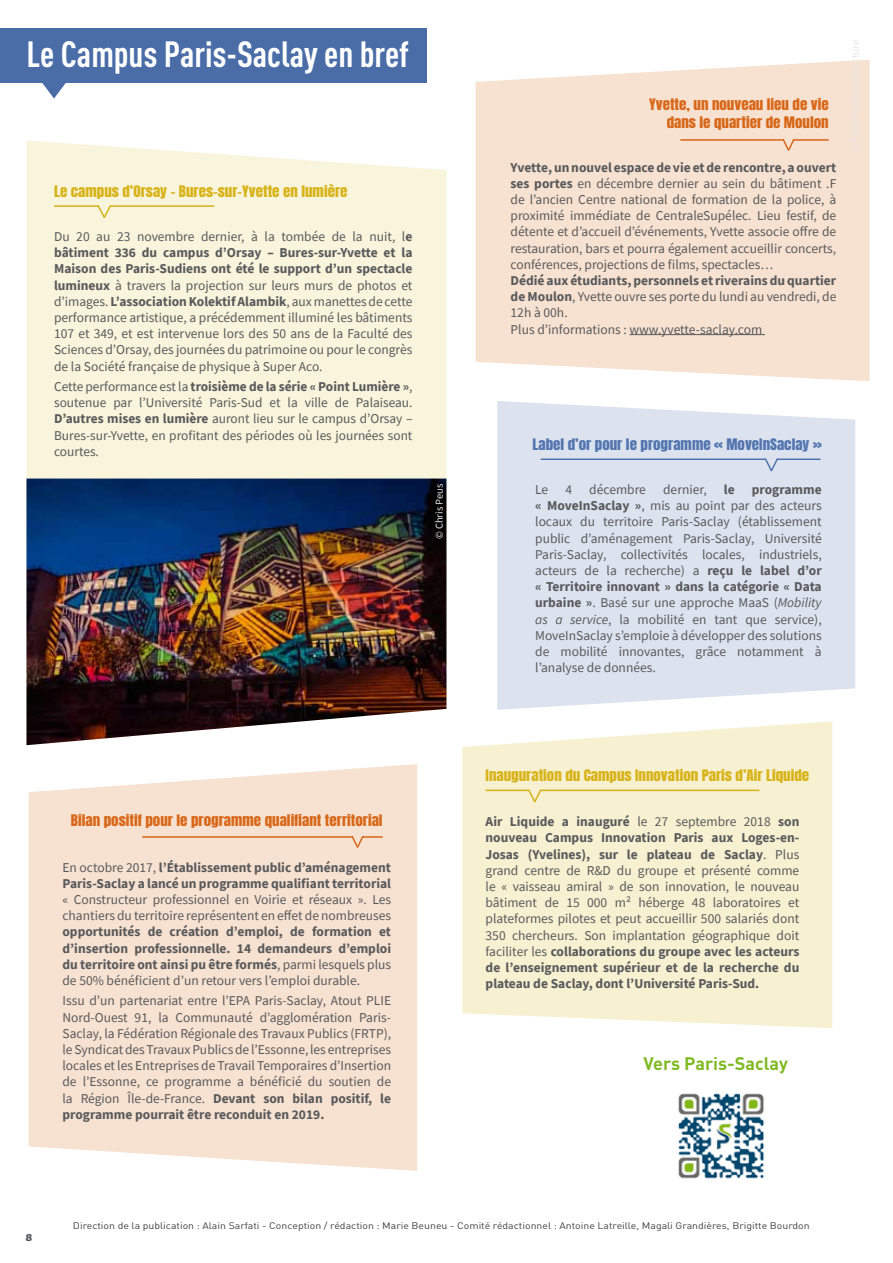
<style>
.page{position:relative;width:893px;height:1263px;background:#fff}
.page>*{position:absolute;margin:0;border:0;box-sizing:border-box;transform-origin:0 0}
.t1{font:700 condensed 36px "DINOT";color:#fff}
.t2{font:700 18px "DINOT";color:#7fba23}
.t3{font:13.5px/16.2px "Source Sans Pro";color:#58595b;text-align:justify}
.t4{font:700 13.5px/16.2px "Source Sans Pro";color:#58595b}
.t5{font:13.5px/18px "Anton";color:#d86717;text-align:right;scale:1.11 1}
.t6{font:13.5px "Anton";color:#d8b317;scale:1.11 1}
.t7{font:13.5px "Anton";color:#5275b0;scale:1.11 1}
.t8{font:10.5px "Source Sans Pro";color:#e2e3e4}
.t9{font:700 10.5px "Eras ITC";color:#58595b}
.t10{font:9.45px "DINOT";color:#414042;scale:1.11 1}
.s1{font-weight:700}
.s2{font-weight:400}
.s3{font-style:italic}
</style>
<div class="page">
<div style="left:476px;top:60px;width:394px;height:321px;background:#f7e1d1"></div>
<hr style="left:630px;top:334px;width:135px;height:1px;background:#58595b">
<svg style="left:497px;top:401px;width:358px;height:309px;fill:#dce3ef"></svg>
<div style="left:29px;top:764px;width:388px;height:407px;background:#f7e1d1"></div>
<img style="left:678px;top:1093px;width:87px;height:86px">
<div style="left:26px;top:140px;width:420px;height:339px;background:#f9f4dc"></div>
<img style="left:26px;top:479px;width:420px;height:266px">
<div style="left:0;top:29px;width:426px;height:54px;background:#4a6da8"></div>
<svg style="left:462px;top:721px;width:370px;height:307px;fill:#f7f0d1"></svg>
<hr style="left:541px;top:790px;width:218px;height:1px;background:#d8b317">
<svg style="left:526px;top:787px;width:17px;height:17px"></svg>
<hr style="left:486px;top:790px;width:43px;height:1px;background:#d8b317">
<hr style="left:110px;top:205px;width:104px;height:2px;background:#d8b317">
<svg style="left:96px;top:203px;width:17px;height:17px"></svg>
<hr style="left:54px;top:205px;width:44px;height:2px;background:#d8b317">
<hr style="left:541px;top:458px;width:224px;height:2px;background:#5275b0">
<svg style="left:763px;top:456px;width:17px;height:17px"></svg>
<hr style="left:777px;top:458px;width:43px;height:2px;background:#5275b0">
<svg style="left:42px;top:83px;width:24px;height:16px"></svg>
<hr style="left:680px;top:139px;width:103px;height:2px;background:#d86717">
<svg style="left:781px;top:137px;width:15px;height:15px"></svg>
<hr style="left:794px;top:139px;width:35px;height:2px;background:#d86717">
<hr style="left:142px;top:836px;width:210px;height:2px;background:#d86717">
<svg style="left:350px;top:834px;width:15px;height:15px"></svg>
<hr style="left:363px;top:836px;width:20px;height:2px;background:#d86717">
<h1 class="t1" style="left:26px;top:32px;width:384px">Le Campus Paris-Saclay en bref</h1>
<p class="t6" style="left:54px;top:184px;width:266px">Le campus d’Orsay – Bures-sur-Yvette en lumière</p>
<p class="t3" style="left:54px;top:228px;width:360px">Du 20 au 23 novembre dernier, à la tombée de la nuit, l<span class="s1">e bâtiment 336 du campus d’Orsay – Bures-sur-Yvette et la Maison des Paris-Sudiens ont été le support d’un spectacle lumineux</span> à travers la projection sur leurs murs de photos et d’images. <span class="s1">L’association Kolektif Alambik</span>, aux manettes de cette performance artistique, a précédemment illuminé les bâtiments 107 et 349, et est intervenue lors des 50 ans de la Faculté des Sciences d’Orsay, des journées du patrimoine ou pour le congrès de la Société française de physique à Super Aco.</p>
<p class="t3" style="left:54px;top:378px;width:360px">Cette performance est la <span class="s1">troisième de la série « Point Lumière »</span>, soutenue par l’Université Paris-Sud et la ville de Palaiseau.<br><span class="s1">D’autres mises en lumière</span> auront lieu sur le campus d’Orsay – Bures-sur-Yvette, en profitant des périodes où les journées sont courtes.</p>
<p class="t8" style="left:432px;top:539px;width:57px;rotate:-90deg">© Chris Peus</p>
<p class="t5" style="left:71px;top:812px;width:282px">Bilan positif pour le programme qualifiant territorial</p>
<p class="t4" style="left:62px;top:859px;width:330px"><span class="s2">En octobre 2017,</span> l’Établissement public d’aménagement<br>Paris-Saclay a lancé un programme qualifiant territorial</p>
<p class="t3" style="left:62px;top:891px;width:330px">« Constructeur professionnel en Voirie et réseaux ». Les chantiers du territoire représentent en effet de nombreuses</p>
<p class="t4" style="left:62px;top:924px;width:330px;text-align:justify">opportunités de création d’emploi, de formation et d’insertion professionnelle. 14 demandeurs d’emploi du territoire ont ainsi pu être formés<span class="s2">, parmi lesquels plus de 50% bénéficient d’un retour vers l’emploi durable.</span></p>
<p class="t3" style="left:62px;top:993px;width:330px">Issu d’un partenariat entre l’EPA Paris-Saclay, Atout PLIE Nord-Ouest 91, la Communauté d’agglomération Paris-Saclay, la Fédération Régionale des Travaux Publics (FRTP), le Syndicat des Travaux Publics de l’Essonne, les entreprises locales et les Entreprises de Travail Temporaires d’Insertion de l’Essonne, ce programme a bénéficié du soutien de la Région Île-de-France. <span class="s1">Devant son bilan positif, le programme pourrait être reconduit en 2019.</span></p>
<p class="t5" style="left:649px;top:96px;width:163px">Yvette, un nouveau lieu de vie dans le quartier de Moulon</p>
<p class="t3" style="left:511px;top:159px;width:327px"><span class="s1">Yvette, un nouvel espace de vie et de rencontre, a ouvert ses portes</span> en décembre dernier au sein du bâtiment .F de l’ancien Centre national de formation de la police, à proximité immédiate de CentraleSupélec. Lieu festif, de détente et d’accueil d’événements, Yvette associe offre de restauration, bars et pourra également accueillir concerts, conférences, projections de films, spectacles…</p>
<p class="t3" style="left:511px;top:272px;width:327px;text-align:left"><span class="s1">Dédié aux étudiants, personnels et riverains du quartier de Moulon</span>, Yvette ouvre ses porte du lundi au vendredi, de 12h à 00h.<br>Plus d’informations : www.yvette-saclay.com</p>
<p class="t7" style="left:532px;top:438px;width:262px">Label d’or pour le programme « MoveInSaclay »</p>
<p class="t3" style="left:535px;top:481px;width:15px">Le</p>
<p class="t3" style="left:565px;top:481px;width:8px">4</p>
<p class="t3" style="left:589px;top:481px;width:58px">décembre</p>
<p class="t3" style="left:663px;top:481px;width:45px">dernier,</p>
<p class="t4" style="left:724px;top:481px;width:12px">le</p>
<p class="t3" style="left:535px;top:481px;width:288px;text-indent:217px"><span class="s1">programme « MoveInSaclay »</span>, mis au point par des acteurs locaux du territoire Paris-Saclay (établissement public d’aménagement Paris-Saclay, Université Paris-Saclay, collectivités locales, industriels, acteurs de la recherche) a <span class="s1">reçu le label d’or « Territoire innovant » dans la catégorie « Data urbaine »</span>. Basé sur une approche MaaS (<span class="s3">Mobility as a service</span>, la mobilité en tant que service), MoveInSaclay s’emploie à développer des solutions de mobilité innovantes, grâce notamment à l’analyse de données.</p>
<p class="t6" style="left:486px;top:769px;width:293px">Inauguration du Campus Innovation Paris d’Air Liquide</p>
<p class="t3" style="left:486px;top:813px;width:315px"><span class="s1">Air Liquide a inauguré</span> le 27 septembre 2018 <span class="s1">son nouveau Campus Innovation Paris aux Loges-en-Josas (Yvelines), sur le plateau de Saclay</span>. Plus grand centre de R&amp;D du groupe et présenté comme le « vaisseau amiral » de son innovation, le nouveau bâtiment de 15 000 m² héberge 48 laboratoires et plateformes pilotes et peut accueillir 500 salariés dont 350 chercheurs. Son implantation géographique doit faciliter les <span class="s1">collaborations du groupe avec les acteurs de l’enseignement supérieur et de la recherche du plateau de Saclay, dont l’Université Paris-Sud.</span></p>
<h2 class="t2" style="left:643px;top:1052px;width:146px">Vers Paris-Saclay</h2>
<p class="t9" style="left:26px;top:1231px;width:8px">8</p>
<p class="t10" style="left:73px;top:1220px;width:665px">Direction de la publication : Alain Sarfati - Conception / rédaction : Marie Beuneu - Comité rédactionnel : Antoine Latreille, Magali Grandières, Brigitte Bourdon</p>
</div>
